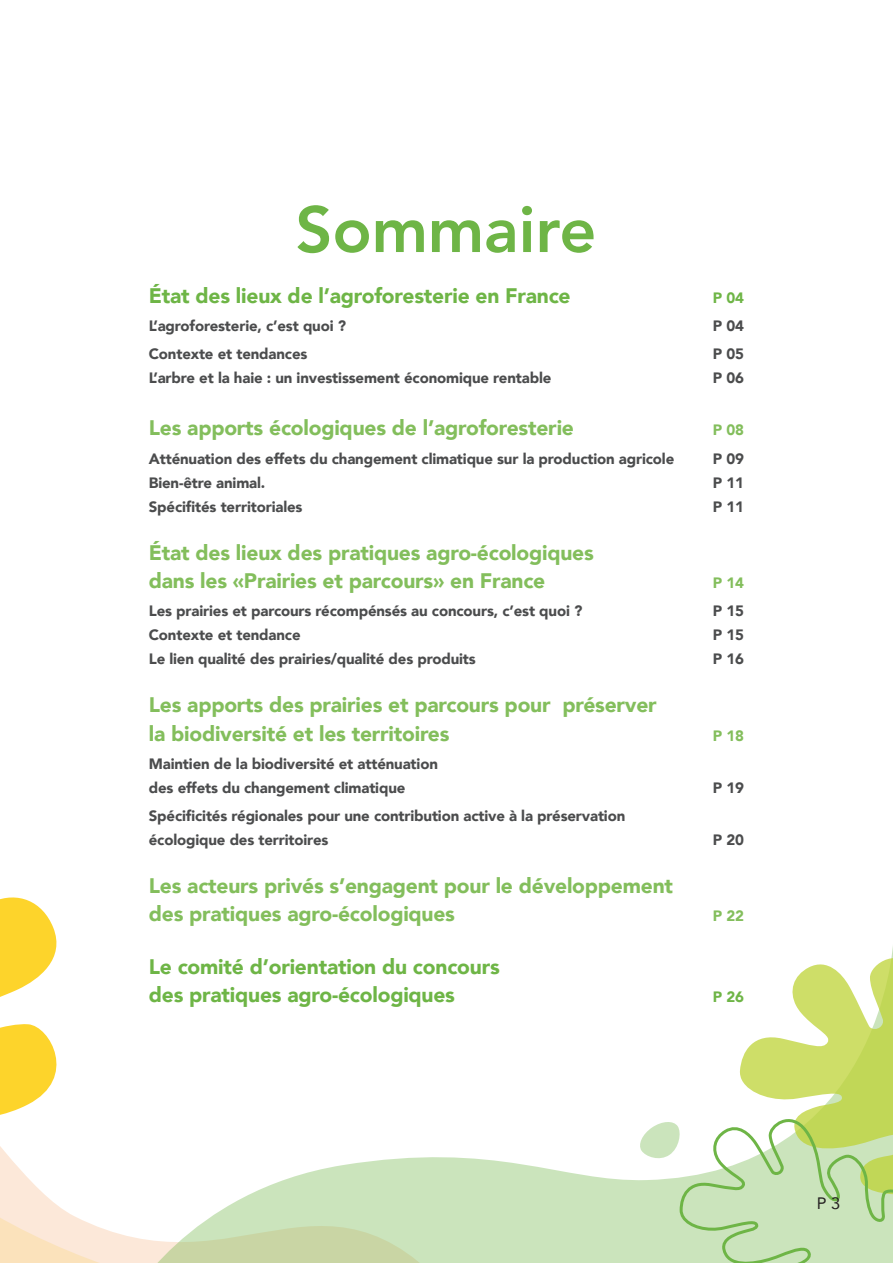
<style>
.page{position:relative;width:893px;height:1263px;background:#fff}
.page>*{position:absolute;margin:0;border:0;box-sizing:border-box;transform-origin:0 0}
.t1{font:800 64.5px "Avenir";color:#6eb546}
.t2{font:900 21px "Avenir";letter-spacing:-.01em;color:#83be5c}
.t3{font:900 21px "Avenir";letter-spacing:-.01em;color:#6eb546}
.t4{font:16.5px "Avenir";color:#231f20}
.t5{font:900 15px "Avenir";letter-spacing:-.01em;color:#4b4c4d}
.t6{font:900 15px "Avenir";letter-spacing:-.01em;color:#83be5c}
.t7{font:900 15px "Avenir";color:#6eb546}
</style>
<div class="page">
<svg style="left:79px;top:1218px;width:46px;height:45px;fill:#fce8d9"></svg>
<svg style="left:0;top:897px;width:79px;height:366px"></svg>
<svg style="left:125px;top:1071px;width:615px;height:192px"></svg>
<svg style="left:740px;top:946px;width:153px;height:159px"></svg>
<svg style="left:637px;top:1105px;width:256px;height:158px"></svg>
<p class="t1" style="left:295px;top:179px;width:302px">Sommaire</p>
<p class="t3" style="left:149px;top:277px;width:423px">État des lieux de l’agroforesterie en France</p>
<p class="t7" style="left:713px;top:285px;width:33px">P 04</p>
<p class="t5" style="left:149px;top:313px;width:199px">L’agroforesterie, c’est quoi ?</p>
<p class="t5" style="left:713px;top:313px;width:33px">P 04</p>
<p class="t5" style="left:149px;top:341px;width:160px">Contexte et tendances</p>
<p class="t5" style="left:713px;top:341px;width:33px">P 05</p>
<p class="t5" style="left:149px;top:365px;width:404px">L’arbre et la haie : un investissement économique rentable</p>
<p class="t5" style="left:713px;top:365px;width:33px">P 06</p>
<p class="t2" style="left:149px;top:410px;width:427px">Les apports écologiques de l’agroforesterie</p>
<p class="t6" style="left:713px;top:417px;width:33px">P 08</p>
<p class="t5" style="left:149px;top:446px;width:527px">Atténuation des effets du changement climatique sur la production agricole</p>
<p class="t5" style="left:713px;top:446px;width:33px">P 09</p>
<p class="t5" style="left:149px;top:470px;width:118px">Bien-être animal.</p>
<p class="t5" style="left:713px;top:470px;width:33px">P 11</p>
<p class="t5" style="left:149px;top:494px;width:155px">Spécifités territoriales</p>
<p class="t5" style="left:713px;top:494px;width:33px">P 11</p>
<p class="t2" style="left:149px;top:534px;width:446px">État des lieux des pratiques agro-écologiques</p>
<p class="t2" style="left:149px;top:563px;width:398px">dans les «Prairies et parcours» en France</p>
<p class="t6" style="left:713px;top:570px;width:33px">P 14</p>
<p class="t5" style="left:149px;top:598px;width:435px">Les prairies et parcours récompénsés au concours, c’est quoi ?</p>
<p class="t5" style="left:713px;top:598px;width:33px">P 15</p>
<p class="t5" style="left:149px;top:622px;width:153px">Contexte et tendance</p>
<p class="t5" style="left:713px;top:622px;width:33px">P 15</p>
<p class="t5" style="left:149px;top:646px;width:329px">Le lien qualité des prairies/qualité des produits</p>
<p class="t5" style="left:713px;top:646px;width:33px">P 16</p>
<p class="t2" style="left:149px;top:687px;width:509px">Les apports des prairies et parcours pour préserver</p>
<p class="t2" style="left:149px;top:715px;width:302px">la biodiversité et les territoires</p>
<p class="t6" style="left:713px;top:722px;width:33px">P 18</p>
<p class="t5" style="left:149px;top:751px;width:291px">Maintien de la biodiversité et atténuation</p>
<p class="t5" style="left:149px;top:775px;width:258px">des effets du changement climatique</p>
<p class="t5" style="left:713px;top:775px;width:33px">P 19</p>
<p class="t5" style="left:149px;top:803px;width:478px">Spécificités régionales pour une contribution active à la préservation</p>
<p class="t5" style="left:149px;top:827px;width:181px">écologique des territoires</p>
<p class="t5" style="left:713px;top:827px;width:33px">P 20</p>
<p class="t2" style="left:149px;top:868px;width:526px">Les acteurs privés s’engagent pour le développement</p>
<p class="t2" style="left:149px;top:896px;width:308px">des pratiques agro-écologiques</p>
<p class="t6" style="left:713px;top:903px;width:33px">P 22</p>
<p class="t3" style="left:149px;top:948px;width:352px">Le comité d’orientation du concours</p>
<p class="t3" style="left:149px;top:976px;width:308px">des pratiques agro-écologiques</p>
<p class="t7" style="left:713px;top:984px;width:33px">P 26</p>
<p class="t4" style="left:817px;top:1190px;width:25px">P 3</p>
</div>
